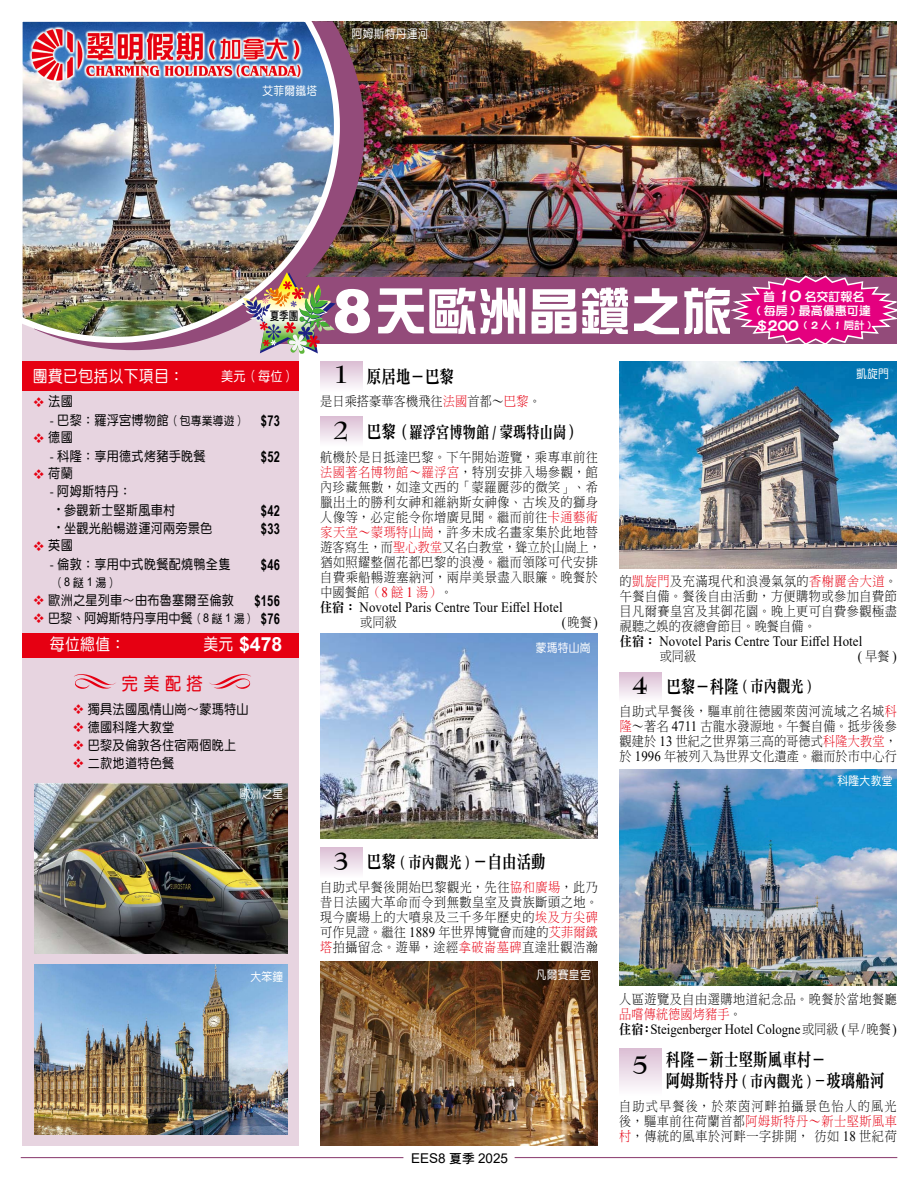
<style>
.page{position:relative;width:918px;height:1188px;background:#fff}
.page>*{position:absolute;margin:0;border:0;box-sizing:border-box;transform-origin:0 0}
.t1{font:51px "DF Zong Yi Std W7";color:#fff}
.t2{font:700 25.5px/55.7px "Bernhard Modern BT";color:#000}
.t3{font:700 19.5px "Arial";color:#fff}
.t4{font:18px/21px "DF Ming Std W9";letter-spacing:.01em;color:#000;scale:.8 1}
.t5{font:18px "DF Yuan Std W7";color:#e60012;scale:.9 1}
.t6{font:16.5px "DF Ming Std W9";letter-spacing:.01em;color:#000;scale:.8 1}
.t7{font:16.5px "DF Yuan Std W5";letter-spacing:.02em;color:#fff;scale:.9 1}
.t8{font:700 15px "Arial Narrow";letter-spacing:.02em;color:#000;scale:.9 1}
.t9{font:14.25px "Times New Roman";letter-spacing:.01em;color:#000;scale:.9 1}
.t10{font:13.5px/15px "DF Ming Std W3";letter-spacing:.04em;color:#000;text-align:justify;scale:.9 1}
.t11{font:13.5px/18.8px "DF Yuan Std W5";letter-spacing:.02em;color:#000;scale:.9 1}
.t12{font:13.5px "DF Yuan Std W5";letter-spacing:-.01em;color:#000;scale:.9 1}
.t13{font:13.5px "DF Ming Std W3";letter-spacing:.01em;color:#000;scale:.9 1}
.t14{font:13.5px "Arial";color:#000}
.t15{font:13.5px "DF Yuan Std W5";color:#fff;scale:.9 1}
.t16{font:12px "DF Yuan Std W5";letter-spacing:.02em;color:#fff;scale:.9 1}
.t17{font:12px/14.2px "DFPOP1 Std W7";color:#fff;text-align:center}
.t18{font:12px "DF Yuan Std W5";color:#000;scale:.9 1}
.t19{font:12px "DF Hei Std W7";color:#000;scale:.8 1}
.t20{font:10.5px "DFPOP1 Std W7";color:#fff}
.s1{font-family:"Arial";font-weight:900;font-size:60px}
.s2{font-size:16.5px}
.s3{font-size:15px}
.s4{color:#e60012}
.s5{font-size:12px}
.s6{font-family:"Arial Narrow";font-weight:700;font-size:15px}
.s7{font-family:"Arial"}
.s8{font-family:"Arial";font-size:12px}
.s9{font-family:"DF Yuan Std W5";font-weight:400;font-size:16.5px}
.s10{font-size:18px}
.s11{font-family:"Times New Roman";font-size:14.25px;color:#e60012}
.s12{font-family:"DF Ming Std W9";font-size:13.5px}
.s13{font-family:"DF Ming Std W3";font-size:13.5px}
.s14{font-family:"Times New Roman";font-size:14.25px}
.s15{font-family:"DF Hei Std W7";font-size:12.75px}
</style>
<div class="page">
<div style="left:23px;top:307px;width:276px;height:838px;background:#e7d4e0"></div>
<div style="left:320px;top:361px;width:43px;height:32px;background:linear-gradient(to bottom,#dabdd4,#fefeff)"></div>
<div style="left:320px;top:416px;width:43px;height:32px;background:linear-gradient(to bottom,#dbbed4,#fefeff)"></div>
<div style="left:320px;top:847px;width:43px;height:32px;background:linear-gradient(to bottom,#dbbed4,#fefdfe)"></div>
<img style="left:34px;top:783px;width:253px;height:170px">
<img style="left:320px;top:633px;width:278px;height:205px">
<img style="left:619px;top:361px;width:278px;height:207px">
<img style="left:320px;top:961px;width:278px;height:184px">
<svg style="left:619px;top:672px;width:43px;height:25px"></svg>
<img style="left:619px;top:770px;width:278px;height:216px">
<div style="left:23px;top:361px;width:276px;height:30px;background:#e60012"></div>
<div style="left:23px;top:634px;width:276px;height:24px;background:#e60012"></div>
<svg style="left:74px;top:674px;width:42px;height:15px"></svg>
<svg style="left:209px;top:674px;width:42px;height:15px"></svg>
<img style="left:364px;top:21px;width:532px;height:256px">
<div style="left:270px;top:277px;width:627px;height:67px;background:#934b7a"></div>
<svg style="left:727px;top:274px;width:170px;height:70px"></svg>
<img style="left:89px;top:21px;width:275px;height:329px">
<img style="left:22px;top:21px;width:321px;height:325px">
<img style="left:28px;top:26px;width:277px;height:57px">
<hr style="left:21px;top:1157px;width:382px;height:1px;background:#934b7a">
<hr style="left:515px;top:1157px;width:382px;height:1px;background:#934b7a">
<img style="left:242px;top:272px;width:94px;height:82px">
<img style="left:34px;top:964px;width:253px;height:170px">
<div style="left:619px;top:1048px;width:43px;height:50px;background:linear-gradient(to bottom,#dbbed4,#fff)"></div>
<p class="t16" style="left:263px;top:85px;width:62px">艾菲爾鐵塔</p>
<p class="t16" style="left:352px;top:27px;width:87px">阿姆斯特丹運河</p>
<p class="t19" style="left:270px;top:309px;width:37px">夏季團</p>
<h1 class="t1" style="left:332px;top:284px;width:402px"><span class="s1">8</span>天歐洲晶鑽之旅</h1>
<p class="t17" style="left:757px;top:289px;width:115px">首 <span class="s2">10</span> 名交訂報名<br>( 每房 ) 最高優惠可達</p>
<p class="t20" style="left:757px;top:320px;width:116px"><span class="s3">$200</span> ( 2 人 1 房計 )</p>
<p class="t7" style="left:33px;top:367px;width:169px">團費已包括以下項目：</p>
<p class="t15" style="left:221px;top:369px;width:84px">美元（每位）</p>
<p class="t11" style="left:33px;top:392px;width:46px"><span class="s4">❖</span> 法國</p>
<p class="t11" style="left:50px;top:411px;width:257px">- 巴黎：羅浮宮博物館<span class="s5">（包專業導遊）</span> <span class="s6">$73</span></p>
<p class="t11" style="left:33px;top:428px;width:46px"><span class="s4">❖</span> 德國</p>
<p class="t11" style="left:50px;top:447px;width:175px">- 科隆：享用德式烤豬手晚餐</p>
<p class="t8" style="left:261px;top:445px;width:23px">$52</p>
<p class="t11" style="left:33px;top:464px;width:46px"><span class="s4">❖</span> 荷蘭</p>
<p class="t11" style="left:64px;top:482px;width:125px;text-indent:-14px">- 阿姆斯特丹：<br>參觀新士堅斯風車村</p>
<p class="t8" style="left:261px;top:499px;width:23px">$42</p>
<p class="t11" style="left:64px;top:519px;width:166px">坐觀光船暢遊運河兩旁景色</p>
<p class="t8" style="left:261px;top:517px;width:23px">$33</p>
<p class="t11" style="left:33px;top:536px;width:46px"><span class="s4">❖</span> 英國</p>
<p class="t11" style="left:50px;top:555px;width:202px">- 倫敦：享用中式晚餐配燒鴨全隻</p>
<p class="t8" style="left:261px;top:553px;width:23px">$46</p>
<p class="t18" style="left:53px;top:576px;width:73px">（<span class="s7">8</span>餸<span class="s7">1</span>湯）</p>
<p class="t11" style="left:33px;top:591px;width:225px"><span class="s4">❖</span> 歐洲之星列車～由布魯塞爾至倫敦</p>
<p class="t8" style="left:254px;top:589px;width:30px">$156</p>
<p class="t12" style="left:33px;top:611px;width:276px"><span class="s4">❖</span> 巴黎、阿姆斯特丹享用中餐<span class="s5">（</span><span class="s8">8</span> <span class="s5">餸</span> <span class="s8">1</span> <span class="s5">湯）</span> <span class="s6">$76</span></p>
<p class="t7" style="left:50px;top:636px;width:85px">每位總值：</p>
<h3 class="t3" style="left:203px;top:631px;width:81px"><span class="s9">美元</span> $478</h3>
<h3 class="t5" style="left:122px;top:674px;width:91px">完 美 配 搭</h3>
<p class="t11" style="left:72px;top:699px;width:197px"><span class="s4">❖</span> 獨具法國風情山崗～蒙瑪特山</p>
<p class="t11" style="left:72px;top:717px;width:115px"><span class="s4">❖</span> 德國科隆大教堂</p>
<p class="t11" style="left:72px;top:735px;width:184px"><span class="s4">❖</span> 巴黎及倫敦各住宿兩個晚上</p>
<p class="t11" style="left:72px;top:753px;width:115px"><span class="s4">❖</span> 二款地道特色餐</p>
<p class="t16" style="left:240px;top:787px;width:50px">歐洲之星</p>
<p class="t16" style="left:251px;top:970px;width:38px">大笨鐘</p>
<h2 class="t2" style="left:334px;top:346px;width:16px">1<br>2</h2>
<h3 class="t4" style="left:367px;top:366px;width:110px">原居地－巴黎</h3>
<p class="t13" style="left:320px;top:394px;width:247px">是日乘搭豪華客機飛往<span class="s4">法國</span>首都～<span class="s4">巴黎</span>。</p>
<p class="t6" style="left:367px;top:423px;width:267px"><span class="s10">巴黎</span>（羅浮宮博物館 / 蒙瑪特山崗）</p>
<p class="t10" style="left:320px;top:449px;width:314px;text-align:left">航機於是日抵達巴黎。下午開始遊覽，乘專車前往<span class="s4">法國著名博物館～羅浮宮</span>，特別安排入場參觀，館內珍藏無數，如達文西的「蒙羅麗莎的微笑」、希臘出土的勝利女神和維納斯女神像、古埃及的獅身人像等，必定能令你增廣見聞。繼而前往<span class="s4">卡通藝術家天堂～蒙瑪特山崗</span>，許多未成名畫家集於此地替遊客寫生，而<span class="s4">聖心教堂</span>又名白教堂，聳立於山崗上，猶如照耀整個花都巴黎的浪漫。繼而領隊可代安排自費乘船暢遊塞納河，兩岸美景盡入眼簾。晚餐於中國餐館<span class="s4">（</span><span class="s11">8</span> <span class="s4">餸</span> <span class="s11">1</span> <span class="s4">湯）</span>。</p>
<p class="t9" style="left:320px;top:597px;width:271px"><span class="s12">住宿︰</span> Novotel Paris Centre Tour Eiffel Hotel</p>
<p class="t10" style="left:360px;top:614px;width:42px">或同級</p>
<p class="t9" style="left:562px;top:612px;width:42px">(<span class="s13">晚餐</span>)</p>
<p class="t16" style="left:536px;top:641px;width:62px">蒙瑪特山崗</p>
<p class="t16" style="left:856px;top:367px;width:38px">凱旋門</p>
<p class="t10" style="left:620px;top:573px;width:310px">的<span class="s4">凱旋門</span>及充滿現代和浪漫氣氛的<span class="s4">香榭麗舍大道</span>。午餐自備。餐後自由活動，方便購物或參加自費節目凡爾賽皇宮及其御花園。晚上更可自費參觀極盡視聽之娛的夜總會節目。晚餐自備。</p>
<p class="t9" style="left:620px;top:631px;width:271px"><span class="s12">住宿︰</span> Novotel Paris Centre Tour Eiffel Hotel</p>
<p class="t10" style="left:660px;top:648px;width:42px">或同級</p>
<p class="t9" style="left:858px;top:646px;width:45px">(<span class="s13">早餐</span>)</p>
<p class="t6" style="left:666px;top:677px;width:183px"><span class="s10">巴黎－科隆</span> ( 市內觀光 )</p>
<p class="t10" style="left:620px;top:704px;width:310px">自助式早餐後，驅車前往德國萊茵河流域之名城<span class="s4">科隆</span>～著名 <span class="s14">4711</span> 古龍水發源地。午餐自備。抵步後參觀建於 <span class="s14">13</span> 世紀之世界第三高的哥德式<span class="s4">科隆大教堂</span>，於 <span class="s14">1996</span> 年被列入為世界文化遺產。繼而於市中心行</p>
<h2 class="t2" style="left:633px;top:657px;width:16px">4</h2>
<p class="t16" style="left:838px;top:774px;width:62px">科隆大教堂</p>
<h2 class="t2" style="left:334px;top:833px;width:16px">3</h2>
<h3 class="t4" style="left:367px;top:851px;width:225px">巴黎 <span class="s2">( 市內觀光 )</span> －自由活動</h3>
<p class="t10" style="left:320px;top:879px;width:310px">自助式早餐後開始巴黎觀光，先往<span class="s4">協和廣場</span>，此乃昔日法國大革命而令到無數皇室及貴族斷頭之地。現今廣場上的大噴泉及三千多年歷史的<span class="s4">埃及方尖碑</span>可作見證。繼往 <span class="s14">1889</span> 年世界博覽會而建的<span class="s4">艾菲爾鐵塔</span>拍攝留念。遊畢，途經<span class="s4">拿破崙墓碑</span>直達壯觀浩瀚</p>
<p class="t16" style="left:536px;top:968px;width:62px">凡爾賽皇宮</p>
<p class="t14" style="left:411px;top:1149px;width:98px">EES8 <span class="s15">夏季</span> 2025</p>
<p class="t10" style="left:619px;top:992px;width:310px">人區遊覽及自由選購地道紀念品。晚餐於當地餐廳<span class="s4">品嚐傳統德國烤豬手</span>。</p>
<p class="t9" style="left:619px;top:1020px;width:310px"><span class="s12">住宿：</span>Steigenberger Hotel Cologne<span class="s13">或同級</span> (<span class="s13">早</span>/<span class="s13">晚餐</span>)</p>
<h3 class="t4" style="left:666px;top:1049px;width:275px">科隆－新士堅斯風車村－<br>阿姆斯特丹 <span class="s2">( 市內觀光 )</span> <span class="s3">－</span>玻璃船河</h3>
<p class="t10" style="left:619px;top:1098px;width:310px">自助式早餐後，於萊茵河畔拍攝景色怡人的風光後，驅車前往荷蘭首都<span class="s4">阿姆斯特丹～新士堅斯風車村</span>，傳統的風車於河畔一字排開，彷如 <span class="s14">18</span> 世紀荷</p>
<h2 class="t2" style="left:633px;top:1037px;width:16px">5</h2>
</div>
